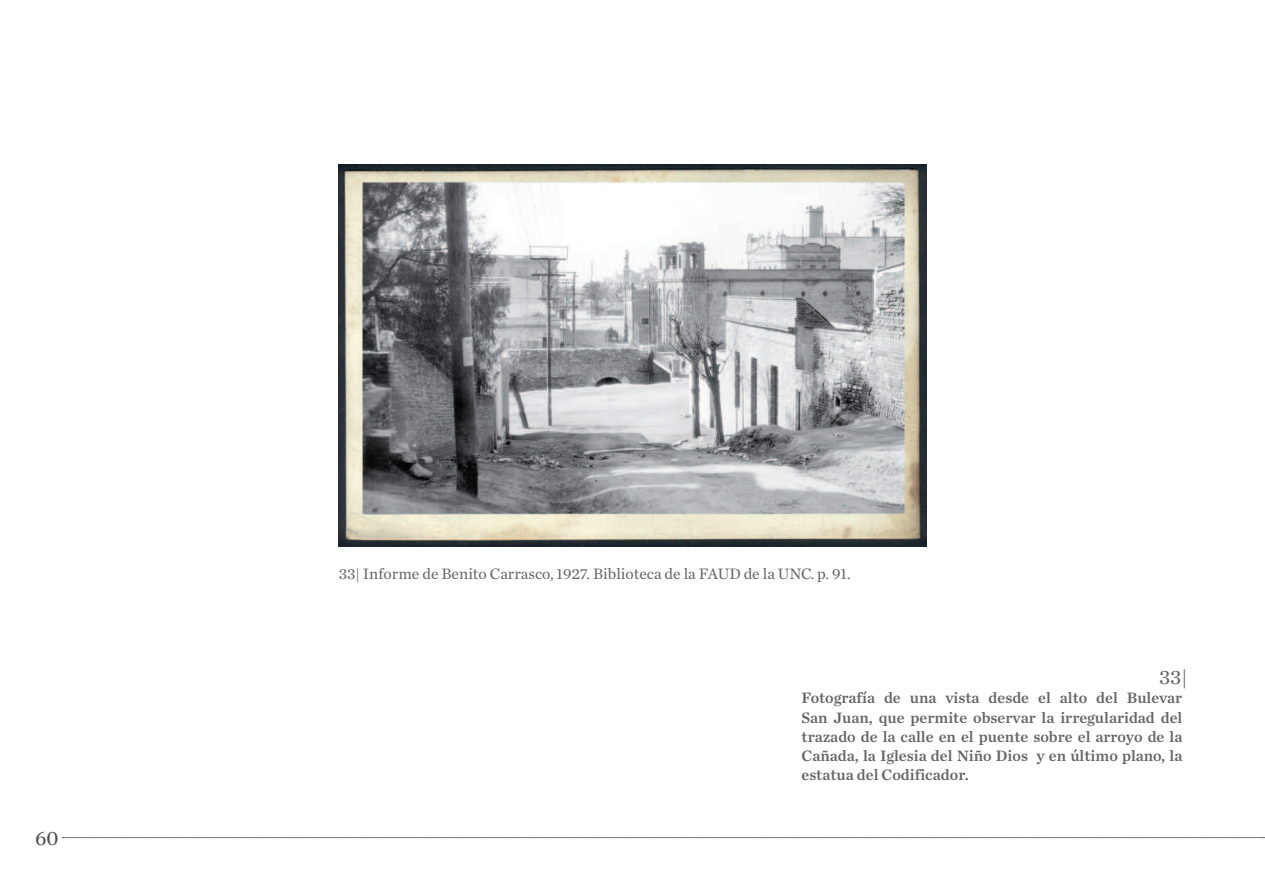
<style>
.page{position:relative;width:1265px;height:869px;background:#fff}
.page>*{position:absolute;margin:0;border:0;box-sizing:border-box;transform-origin:0 0}
.t1{font:21px "Chronicle Text G1";color:#636366}
.t2{font:21px "Chronicle Text G1";color:#4b4c4d}
.t3{font:15.75px/19.2px "Chronicle Text G1 Semi";color:#646567;text-align:justify}
.t4{font:15.75px "Chronicle Text G1";color:#636366}
</style>
<div class="page">
<svg style="left:62px;top:837px;width:1203px;height:1px"></svg>
<img style="left:339px;top:165px;width:588px;height:381px">
<h1 class="t2" style="left:35px;top:824px;width:25px">60</h1>
<p class="t4" style="left:339px;top:564px;width:513px">33| Informe de Benito Carrasco, 1927. Biblioteca de la FAUD de la UNC. p. 91.</p>
<h1 class="t1" style="left:1159px;top:664px;width:30px">33|</h1>
<p class="t3" style="left:802px;top:687px;width:382px">Fotografía de una vista desde el alto del Bulevar San Juan, que permite observar la irregularidad del trazado de la calle en el puente sobre el arroyo de la Cañada, la Iglesia del Niño Dios y en último plano, la estatua del Codificador.</p>
</div>
